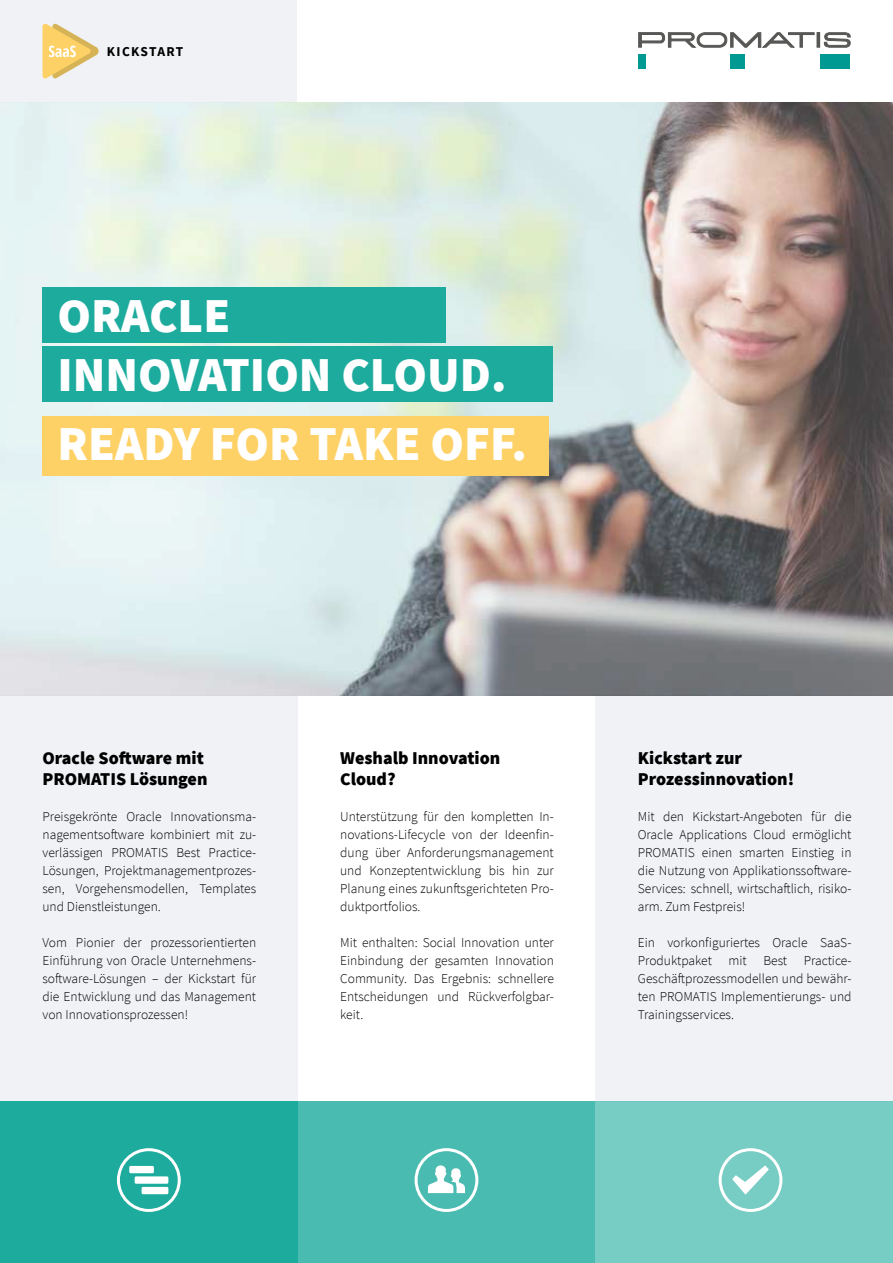
<style>
.page{position:relative;width:893px;height:1263px;background:#fff}
.page>*{position:absolute;margin:0;border:0;box-sizing:border-box;transform-origin:0 0}
.t1{font:900 48.6px/58.8px "Source Sans Pro";color:#fff}
.t2{font:900 18px/21px "Source Sans Pro";color:#000}
.t3{font:300 13.5px/18px "Source Sans Pro";color:#000;text-align:justify}
.t4{font:700 13.5px "Source Sans Pro";letter-spacing:.09em;color:#000}
</style>
<div class="page">
<div style="left:0;top:695px;width:298px;height:406px;background:#f0f2f6"></div>
<div style="left:595px;top:695px;width:298px;height:406px;background:#f0f2f6"></div>
<div style="left:0;top:0;width:298px;height:102px;background:#f0f2f6"></div>
<img style="left:0;top:102px;width:893px;height:593px">
<div style="left:816px;top:32px;width:4px;height:16px;border:1px solid #575756"></div>
<svg style="left:823px;top:32px;width:28px;height:16px"></svg>
<div style="left:638px;top:54px;width:8px;height:15px;background:#009a93"></div>
<div style="left:730px;top:54px;width:15px;height:15px;background:#009a93"></div>
<div style="left:820px;top:54px;width:30px;height:15px;background:#009a93"></div>
<svg style="left:638px;top:32px;width:177px;height:16px"></svg>
<div style="left:0;top:1101px;width:298px;height:162px;background:#1dab9e"></div>
<div style="left:298px;top:1101px;width:297px;height:162px;background:#4abbb1"></div>
<div style="left:43px;top:416px;width:506px;height:59px;background:#fed166"></div>
<div style="left:595px;top:1101px;width:298px;height:162px;background:#77ccc4"></div>
<div style="left:129px;top:1166px;width:25px;height:7px;background:#fff"></div>
<div style="left:135px;top:1176px;width:33px;height:8px;background:#fff"></div>
<div style="left:142px;top:1187px;width:26px;height:7px;background:#fff"></div>
<div style="left:117px;top:1148px;width:64px;height:64px;border:3px solid #fff;border-radius:50%"></div>
<div style="left:719px;top:1148px;width:63px;height:64px;border:3px solid #fff;border-radius:50%"></div>
<div style="left:415px;top:1148px;width:63px;height:64px;border:3px solid #fff;border-radius:50%"></div>
<svg style="left:428px;top:1165px;width:37px;height:28px"></svg>
<svg style="left:732px;top:1165px;width:37px;height:30px"></svg>
<svg style="left:43px;top:23px;width:56px;height:56px"></svg>
<div style="left:43px;top:288px;width:403px;height:55px;background:#1dab9e"></div>
<div style="left:43px;top:347px;width:510px;height:55px;background:#1dab9e"></div>
<p class="t4" style="left:107px;top:43px;width:78px">KICKSTART</p>
<h1 class="t1" style="left:57px;top:285px;width:451px">ORACLE<br>INNOVATION CLOUD.</h1>
<h1 class="t1" style="left:57px;top:414px;width:471px">READY FOR TAKE OFF.</h1>
<h2 class="t2" style="left:43px;top:747px;width:167px">Oracle Software mit<br>PROMATIS Lösungen</h2>
<p class="t3" style="left:43px;top:807px;width:215px">Preisgekrönte Oracle Innovationsma&shy;nagementsoftware kombiniert mit zu&shy;verlässigen PROMATIS Best Practice-Lösungen, Projektmanagementprozes&shy;sen, Vorgehensmodellen, Templates und Dienstleistungen.</p>
<p class="t3" style="left:43px;top:933px;width:215px">Vom Pionier der prozessorientierten Einführung von Oracle Unternehmens&shy;software-Lösungen – der Kickstart für die Entwicklung und das Management von Innovationsprozessen!</p>
<h2 class="t2" style="left:340px;top:747px;width:162px">Weshalb Innovation<br>Cloud?</h2>
<p class="t3" style="left:340px;top:807px;width:215px">Unterstützung für den kompletten In&shy;novations-Lifecycle von der Ideenfin&shy;dung über Anforderungsmanagement und Konzeptentwicklung bis hin zur Planung eines zukunftsgerichteten Pro&shy;duktportfolios.</p>
<p class="t3" style="left:340px;top:933px;width:215px">Mit enthalten: Social Innovation unter Einbindung der gesamten Innovation Community. Das Ergebnis: schnellere Entscheidungen und Rückverfolgbar&shy;keit.</p>
<h2 class="t2" style="left:638px;top:747px;width:158px">Kickstart zur<br>Prozessinnovation!</h2>
<p class="t3" style="left:638px;top:807px;width:215px">Mit den Kickstart-Angeboten für die Oracle Applications Cloud ermöglicht PROMATIS einen smarten Einstieg in die Nutzung von Applikationssoftware-Services: schnell, wirtschaftlich, risiko&shy;arm. Zum Festpreis!</p>
<p class="t3" style="left:638px;top:933px;width:215px">Ein vorkonfiguriertes Oracle SaaS-Produktpaket mit Best Practice-Geschäftprozessmodellen und bewähr&shy;ten PROMATIS Implementierungs- und Trainingsservices.</p>
</div>
